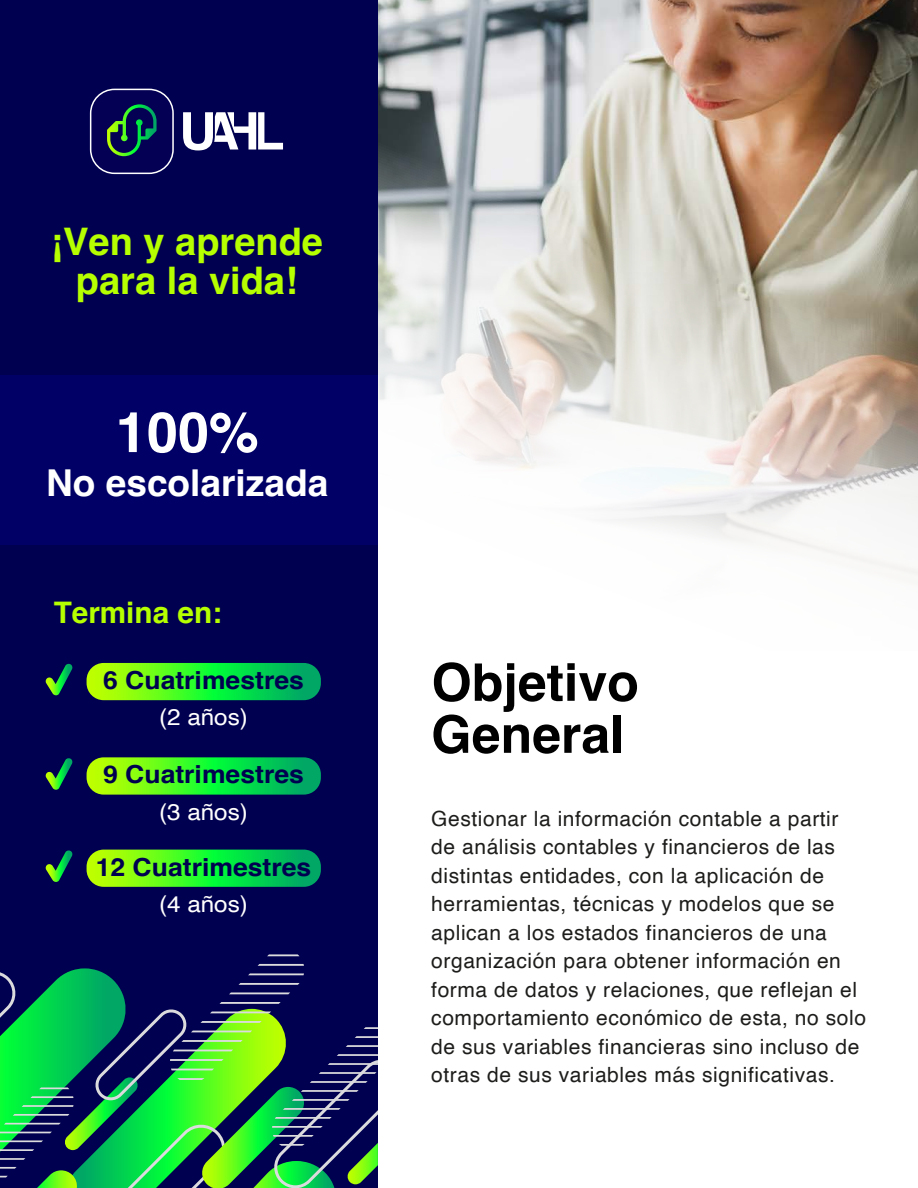
<style>
.page{position:relative;width:918px;height:1188px;background:#fff}
.page>*{position:absolute;margin:0;border:0;box-sizing:border-box;transform-origin:0 0}
.t1{font:700 55.95px "Helvetica";color:#fff}
.t2{font:700 51.9px/52.1px "Helvetica";color:#000}
.t3{font:700 37.95px/38.8px "Helvetica";color:#b6ff00;text-align:center}
.t4{font:700 37.05px "Helvetica";color:#fff}
.t5{font:700 29.7px "Helvetica";color:#b6ff00}
.t6{font:700 24.9px "Helvetica";color:#000050;scale:1.07 1}
.t7{font:22.8px "Helvetica";color:#fff;scale:1.07 1}
.t8{font:21px/28.5px "Helvetica";letter-spacing:.025em;color:#1d1d1b}
</style>
<div class="page">
<div style="left:0;top:0;width:378px;height:1188px;background:#000050"></div>
<div style="left:0;top:376px;width:378px;height:169px;background:#006"></div>
<svg style="left:183px;top:112px;width:100px;height:38px"></svg>
<div style="left:91px;top:89px;width:82px;height:84px;background:#040054;border-radius:24px"></div>
<div style="left:90px;top:89px;width:84px;height:85px;border:2px solid #fff;border-radius:24px"></div>
<svg style="left:107px;top:104px;width:50px;height:52px"></svg>
<svg style="left:267px;top:954px;width:32px;height:2px"></svg>
<svg style="left:0;top:964px;width:378px;height:224px"></svg>
<svg style="left:87px;top:663px;width:234px;height:37px"></svg>
<svg style="left:45px;top:664px;width:28px;height:32px"></svg>
<svg style="left:87px;top:757px;width:234px;height:38px"></svg>
<svg style="left:45px;top:758px;width:28px;height:32px"></svg>
<svg style="left:87px;top:850px;width:234px;height:37px"></svg>
<svg style="left:45px;top:850px;width:28px;height:32px"></svg>
<img style="left:378px;top:0;width:540px;height:138px">
<svg style="left:378px;top:138px;width:540px;height:438px"></svg>
<h3 class="t3" style="left:51px;top:226px;width:274px">¡Ven y aprende para la vida!</h3>
<h1 class="t1" style="left:116px;top:398px;width:145px">100%</h1>
<h3 class="t4" style="left:46px;top:461px;width:284px">No escolarizada</h3>
<h3 class="t5" style="left:54px;top:595px;width:170px">Termina en:</h3>
<p class="t6" style="left:103px;top:665px;width:189px">6 Cuatrimestres</p>
<p class="t7" style="left:159px;top:700px;width:85px">(2 años)</p>
<p class="t6" style="left:103px;top:760px;width:189px">9 Cuatrimestres</p>
<p class="t7" style="left:159px;top:794px;width:85px">(3 años)</p>
<p class="t6" style="left:96px;top:852px;width:203px">12 Cuatrimestres</p>
<p class="t7" style="left:159px;top:886px;width:85px">(4 años)</p>
<h2 class="t2" style="left:431px;top:662px;width:209px">Objetivo<br>General</h2>
<p class="t8" style="left:431px;top:805px;width:436px">Gestionar la información contable a partir de análisis contables y financieros de las distintas entidades, con la aplicación de herramientas, técnicas y modelos que se aplican a los estados financieros de una organización para obtener información en forma de datos y relaciones, que reflejan el comportamiento económico de esta, no solo de sus variables financieras sino incluso de otras de sus variables más significativas.</p>
</div>
